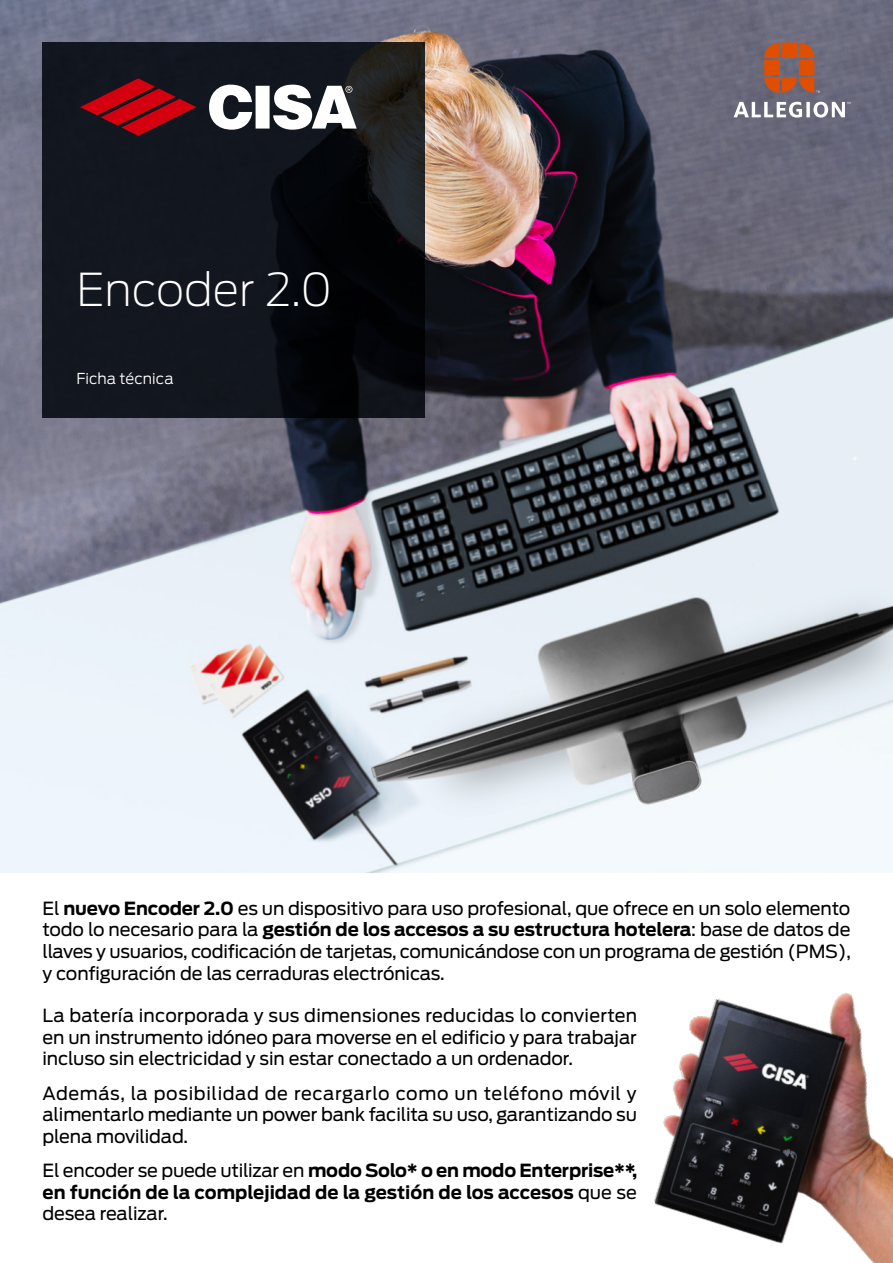
<style>
.page{position:relative;width:893px;height:1263px;background:#fff}
.page>*{position:absolute;margin:0;border:0;box-sizing:border-box;transform-origin:0 0}
.t1{font:200 45px "Antenna";color:#fff}
.t2{font:18px/21.6px "Antenna";letter-spacing:-.01em;color:#000;text-align:justify}
.t3{font:700 18px/21.6px "Antenna";color:#000;text-align:justify}
.t4{font:300 15px "Antenna";color:#fff}
.s1{font-weight:700}
.s2{font-weight:400}
</style>
<div class="page">
<img style="left:0;top:0;width:893px;height:872px">
<svg style="left:43px;top:43px;width:382px;height:374px;background:#0f1219"></svg>
<svg style="left:209px;top:85px;width:148px;height:45px"></svg>
<svg style="left:80px;top:78px;width:116px;height:58px;background:#650c18"></svg>
<svg style="left:734px;top:43px;width:116px;height:75px;background:#8d7170"></svg>
<img style="left:654px;top:993px;width:239px;height:270px">
<h1 class="t1" style="left:77px;top:261px;width:257px">Encoder 2.0</h1>
<p class="t4" style="left:77px;top:369px;width:99px">Ficha técnica</p>
<p class="t2" style="left:43px;top:897px;width:810px">El <span class="s1">nuevo Encoder 2.0</span> es un dispositivo para uso profesional, que ofrece en un solo elemento todo lo necesario para la <span class="s1">gestión de los accesos a su estructura hotelera</span>: base de datos de llaves y usuarios, codificación de tarjetas, comunicándose con un programa de gestión (PMS), y configuración de las cerraduras electrónicas.</p>
<p class="t2" style="left:43px;top:1004px;width:596px">La batería incorporada y sus dimensiones reducidas lo convierten en un instrumento idóneo para moverse en el edificio y para trabajar incluso sin electricidad y sin estar conectado a un ordenador.</p>
<p class="t2" style="left:43px;top:1082px;width:596px">Además, la posibilidad de recargarlo como un teléfono móvil y alimentarlo mediante un power bank facilita su uso, garantizando su plena movilidad.</p>
<p class="t3" style="left:43px;top:1160px;width:596px"><span class="s2">El encoder se puede utilizar en</span> modo Solo* o en modo Enterprise**, en función de la complejidad de la gestión de los accesos <span class="s2">que se desea realizar.</span></p>
</div>
